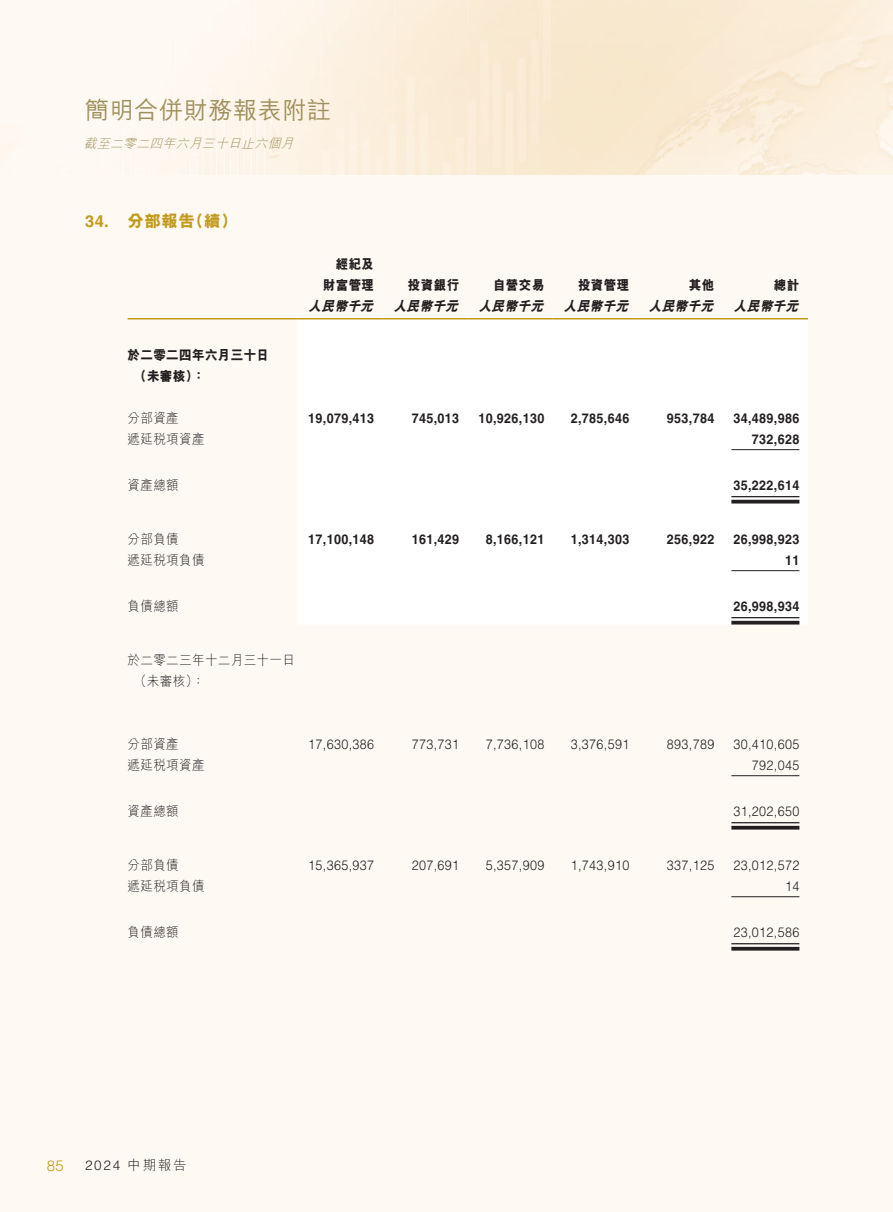
<style>
.page{position:relative;width:893px;height:1212px;background:#fff9f4}
.page>*{position:absolute;margin:0;border:0;box-sizing:border-box;transform-origin:0 0}
.t1{font:500 24px "M Hei HK";letter-spacing:.03em;color:#9f905b}
.t2{font:800 16.5px "M Hei HK";color:#c29b1b}
.t3{font:700 16.5px "Helvetica LT Std";color:#c29b1b}
.t4{font:300 15px "Helvetica LT Std";color:#c29b1b}
.t5{font:700 13.5px "Helvetica LT Std";letter-spacing:.03em;color:#231f20;scale:.93 1}
.t6{font:300 13.5px "Helvetica LT Std";letter-spacing:.03em;color:#231f20;scale:.93 1}
.t7{font:300 13.5px/21px "M Hei HK";letter-spacing:.03em;color:#231f20;scale:.93 1}
.t8{font:800 13.5px/21px "M Hei HK";letter-spacing:.03em;color:#231f20;scale:.93 1}
.t9{font:italic 800 13.5px "M Hei HK";color:#231f20;scale:.93 1}
.t10{font:300 13.5px "M Hei HK";letter-spacing:.03em;color:#231f20}
.t11{font:300 13.5px "Helvetica LT Std";letter-spacing:.03em;color:#231f20}
.t12{font:italic 300 12.75px "M Hei HK";color:#9f905b}
</style>
<div class="page">
<div style="left:298px;top:319px;width:510px;height:305px;background:#fff"></div>
<hr style="left:128px;top:318px;width:170px;height:1px;background:#c29b1b">
<hr style="left:298px;top:318px;width:85px;height:1px;background:#c29b1b">
<hr style="left:383px;top:318px;width:85px;height:1px;background:#c29b1b">
<hr style="left:468px;top:318px;width:85px;height:1px;background:#c29b1b">
<hr style="left:553px;top:318px;width:85px;height:1px;background:#c29b1b">
<hr style="left:638px;top:318px;width:85px;height:1px;background:#c29b1b">
<hr style="left:723px;top:318px;width:85px;height:1px;background:#c29b1b">
<hr style="left:731px;top:449px;width:68px;height:1px;background:#231f20">
<hr style="left:731px;top:496px;width:68px;height:1px;background:#231f20">
<hr style="left:731px;top:500px;width:68px;height:3px;background:#231f20">
<hr style="left:731px;top:570px;width:68px;height:1px;background:#231f20">
<hr style="left:731px;top:617px;width:68px;height:1px;background:#231f20">
<hr style="left:731px;top:621px;width:68px;height:3px;background:#231f20">
<hr style="left:731px;top:775px;width:68px;height:1px;background:#231f20">
<hr style="left:731px;top:822px;width:68px;height:1px;background:#231f20">
<hr style="left:731px;top:826px;width:68px;height:3px;background:#231f20">
<hr style="left:731px;top:896px;width:68px;height:1px;background:#231f20">
<hr style="left:731px;top:943px;width:68px;height:1px;background:#231f20">
<hr style="left:731px;top:947px;width:68px;height:3px;background:#231f20">
<h1 class="t1" style="left:85px;top:93px;width:248px">簡明合併財務報表附註</h1>
<p class="t12" style="left:84px;top:137px;width:214px">截至二零二四年六月三十日止六個月</p>
<p class="t3" style="left:85px;top:211px;width:25px">34.</p>
<p class="t2" style="left:187px;top:213px;width:52px">（續(</p>
<p class="t2" style="left:128px;top:213px;width:69px">分部報告</p>
<p class="t8" style="left:134px;top:344px;width:147px;text-indent:-7px">於二零二四年六月三十日（未審核：(</p>
<p class="t7" style="left:128px;top:407px;width:57px">分部資產</p>
<p class="t7" style="left:128px;top:428px;width:84px">遞延稅項資產</p>
<p class="t7" style="left:128px;top:475px;width:57px">資產總額</p>
<p class="t7" style="left:128px;top:528px;width:57px">分部負債</p>
<p class="t7" style="left:128px;top:549px;width:84px">遞延稅項負債</p>
<p class="t7" style="left:128px;top:596px;width:57px">負債總額</p>
<p class="t7" style="left:134px;top:649px;width:175px;text-indent:-6px">於二零二三年十二月三十一日（未審核：(</p>
<p class="t8" style="left:336px;top:254px;width:43px">經紀及</p>
<p class="t8" style="left:323px;top:275px;width:57px">財富管理</p>
<p class="t9" style="left:309px;top:300px;width:74px">人民幣千元</p>
<p class="t5" style="left:308px;top:410px;width:72px">19,079,413</p>
<p class="t5" style="left:308px;top:531px;width:72px">17,100,148</p>
<p class="t8" style="left:408px;top:275px;width:57px">投資銀行</p>
<p class="t9" style="left:394px;top:300px;width:74px">人民幣千元</p>
<p class="t5" style="left:412px;top:410px;width:53px">745,013</p>
<p class="t5" style="left:412px;top:531px;width:53px">161,429</p>
<p class="t8" style="left:493px;top:275px;width:57px">自營交易</p>
<p class="t9" style="left:479px;top:300px;width:74px">人民幣千元</p>
<p class="t5" style="left:478px;top:410px;width:72px">10,926,130</p>
<p class="t5" style="left:486px;top:531px;width:65px">8,166,121</p>
<p class="t8" style="left:578px;top:275px;width:57px">投資管理</p>
<p class="t9" style="left:564px;top:300px;width:74px">人民幣千元</p>
<p class="t5" style="left:571px;top:410px;width:65px">2,785,646</p>
<p class="t5" style="left:571px;top:531px;width:65px">1,314,303</p>
<p class="t8" style="left:689px;top:275px;width:29px">其他</p>
<p class="t9" style="left:649px;top:300px;width:74px">人民幣千元</p>
<p class="t8" style="left:774px;top:275px;width:29px">總計</p>
<p class="t9" style="left:734px;top:300px;width:74px">人民幣千元</p>
<p class="t5" style="left:667px;top:410px;width:53px">953,784</p>
<p class="t5" style="left:667px;top:531px;width:53px">256,922</p>
<p class="t5" style="left:733px;top:410px;width:72px">34,489,986</p>
<p class="t5" style="left:752px;top:431px;width:53px">732,628</p>
<p class="t5" style="left:733px;top:477px;width:72px">35,222,614</p>
<p class="t5" style="left:733px;top:531px;width:72px">26,998,923</p>
<p class="t5" style="left:785px;top:552px;width:17px">11</p>
<p class="t5" style="left:733px;top:598px;width:72px">26,998,934</p>
<p class="t7" style="left:128px;top:733px;width:57px">分部資產</p>
<p class="t6" style="left:308px;top:736px;width:72px">17,630,386</p>
<p class="t6" style="left:412px;top:736px;width:53px">773,731</p>
<p class="t6" style="left:486px;top:736px;width:65px">7,736,108</p>
<p class="t6" style="left:571px;top:736px;width:65px">3,376,591</p>
<p class="t6" style="left:667px;top:736px;width:53px">893,789</p>
<p class="t6" style="left:733px;top:736px;width:72px">30,410,605</p>
<p class="t7" style="left:128px;top:754px;width:84px">遞延稅項資產</p>
<p class="t6" style="left:752px;top:757px;width:53px">792,045</p>
<p class="t7" style="left:128px;top:801px;width:57px">資產總額</p>
<p class="t6" style="left:733px;top:803px;width:72px">31,202,650</p>
<p class="t7" style="left:128px;top:854px;width:57px">分部負債</p>
<p class="t6" style="left:308px;top:857px;width:72px">15,365,937</p>
<p class="t6" style="left:412px;top:857px;width:53px">207,691</p>
<p class="t6" style="left:486px;top:857px;width:65px">5,357,909</p>
<p class="t6" style="left:571px;top:857px;width:65px">1,743,910</p>
<p class="t6" style="left:667px;top:857px;width:53px">337,125</p>
<p class="t6" style="left:733px;top:857px;width:72px">23,012,572</p>
<p class="t7" style="left:128px;top:875px;width:84px">遞延稅項負債</p>
<p class="t6" style="left:785px;top:878px;width:17px">14</p>
<p class="t7" style="left:128px;top:922px;width:57px">負債總額</p>
<p class="t6" style="left:733px;top:924px;width:72px">23,012,586</p>
<p class="t4" style="left:47px;top:1156px;width:18px">85</p>
<p class="t11" style="left:85px;top:1157px;width:37px">2024</p>
<p class="t10" style="left:127px;top:1158px;width:61px">中期報告</p>
</div>
